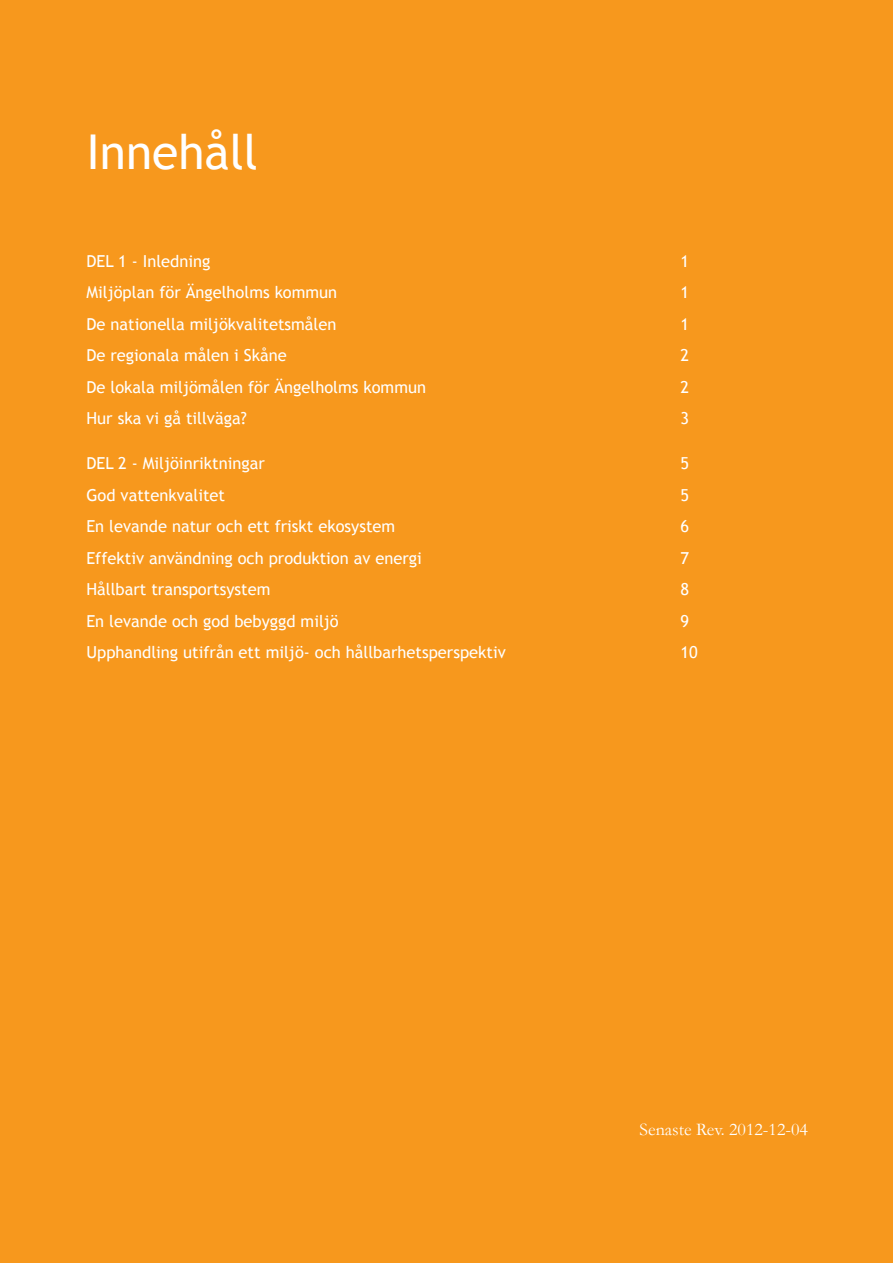
<style>
.page{position:relative;width:893px;height:1263px;background:#f7981d}
.page>*{position:absolute;margin:0;border:0;box-sizing:border-box;transform-origin:0 0}
.t1{font:48px "Trebuchet MS";color:#fff}
.t2{font:18px "Garamond";color:#fff}
.t3{font:16.5px "Trebuchet MS";color:#fff}
</style>
<div class="page">
<p class="t1" style="left:86px;top:123px;width:173px">Innehåll</p>
<p class="t3" style="left:86px;top:251px;width:125px">DEL 1 - Inledning</p>
<p class="t3" style="left:680px;top:251px;width:10px">1</p>
<p class="t3" style="left:86px;top:283px;width:252px">Miljöplan för Ängelholms kommun</p>
<p class="t3" style="left:680px;top:283px;width:10px">1</p>
<p class="t3" style="left:86px;top:314px;width:252px">De nationella miljökvalitetsmålen</p>
<p class="t3" style="left:680px;top:314px;width:10px">1</p>
<p class="t3" style="left:86px;top:346px;width:202px">De regionala målen i Skåne</p>
<p class="t3" style="left:680px;top:346px;width:10px">2</p>
<p class="t3" style="left:86px;top:377px;width:341px">De lokala miljömålen för Ängelholms kommun</p>
<p class="t3" style="left:680px;top:377px;width:10px">2</p>
<p class="t3" style="left:86px;top:409px;width:162px">Hur ska vi gå tillväga?</p>
<p class="t3" style="left:681px;top:409px;width:10px">3</p>
<p class="t3" style="left:86px;top:454px;width:180px">DEL 2 - Miljöinriktningar</p>
<p class="t3" style="left:680px;top:454px;width:10px">5</p>
<p class="t3" style="left:86px;top:485px;width:140px">God vattenkvalitet</p>
<p class="t3" style="left:680px;top:485px;width:10px">5</p>
<p class="t3" style="left:86px;top:517px;width:310px">En levande natur och ett friskt ekosystem</p>
<p class="t3" style="left:680px;top:517px;width:10px">6</p>
<p class="t3" style="left:86px;top:548px;width:337px">Effektiv användning och produktion av energi</p>
<p class="t3" style="left:680px;top:548px;width:10px">7</p>
<p class="t3" style="left:86px;top:580px;width:186px">Hållbart transportsystem</p>
<p class="t3" style="left:680px;top:580px;width:10px">8</p>
<p class="t3" style="left:86px;top:611px;width:254px">En levande och god bebyggd miljö</p>
<p class="t3" style="left:680px;top:611px;width:10px">9</p>
<p class="t3" style="left:86px;top:643px;width:421px">Upphandling utifrån ett miljö- och hållbarhetsperspektiv</p>
<p class="t3" style="left:680px;top:643px;width:19px">10</p>
<p class="t2" style="left:640px;top:1117px;width:170px">Senaste Rev. 2012-12-04</p>
</div>
